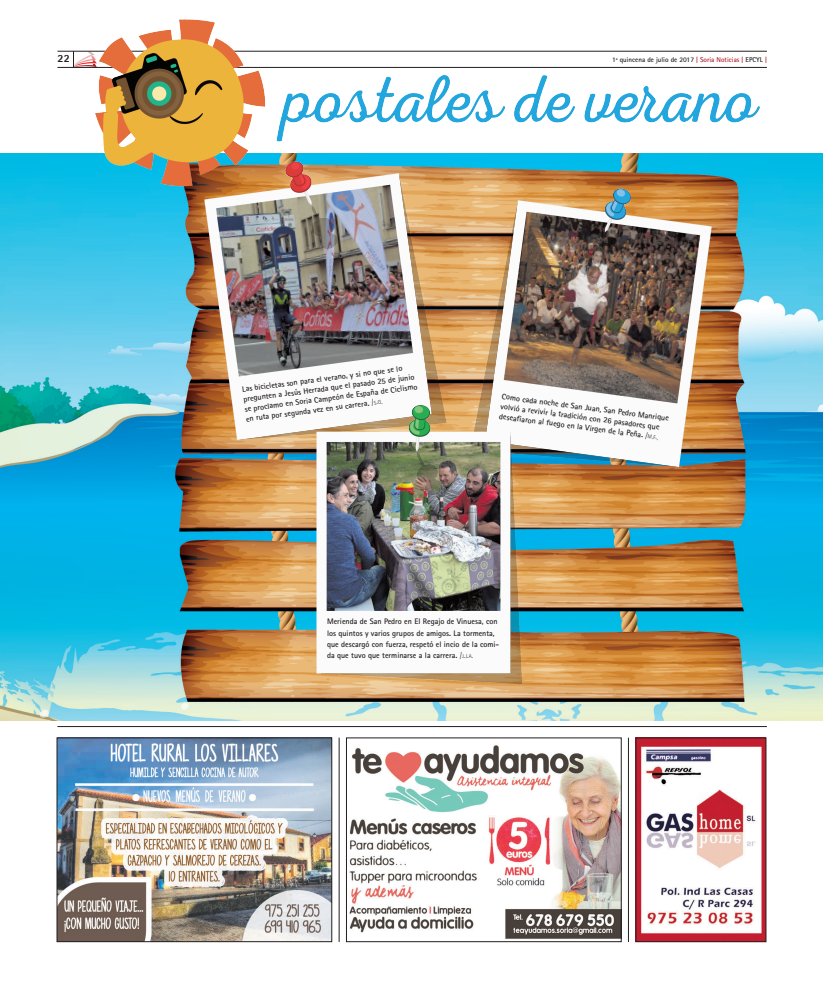
<style>
.page{position:relative;width:823px;height:993px;background:#fff}
.page>*{position:absolute;margin:0;border:0;box-sizing:border-box;transform-origin:0 0}
.t1{font:800 11px "Rotis Sans Serif Std";color:#231f20}
.t2{font:700 8px/10px "Rotis Sans Serif Std";color:#231f20}
.t3{font:700 7px "Rotis Sans Serif Std";color:#231f20}
.s1{color:#b61f2d}
.s2{font-weight:300}
.s3{font-weight:300;font-size:5.6px}
</style>
<div class="page">
<img style="left:0;top:153px;width:822px;height:567px">
<hr style="left:57px;top:726px;width:709px;height:1px;background:#231f20">
<hr style="left:57px;top:67px;width:709px;height:1px;background:#231f20">
<hr style="left:57px;top:51px;width:709px;height:1px;background:#231f20">
<svg style="left:73px;top:51px;width:19px;height:16px"></svg>
<hr style="left:339px;top:737px;width:1px;height:204px;background:#231f20">
<hr style="left:628px;top:737px;width:1px;height:204px;background:#231f20">
<img style="left:92px;top:19px;width:684px;height:168px">
<img style="left:59px;top:739px;width:271px;height:200px">
<div style="left:57px;top:737px;width:275px;height:204px;border:1px solid #231f20"></div>
<img style="left:349px;top:745px;width:270px;height:194px">
<img style="left:637px;top:739px;width:126px;height:200px">
<img style="left:196px;top:160px;width:258px;height:284px">
<img style="left:461px;top:187px;width:258px;height:284px">
<img style="left:286px;top:403px;width:258px;height:283px">
<h1 class="t1" style="left:57px;top:52px;width:14px">22</h1>
<p class="t3" style="left:611px;top:56px;width:156px">1ª quincena de julio de 2017 <span class="s1">| Soria Noticias |</span> EPCYL <span class="s1">|</span></p>
<p class="t2" style="left:241px;top:383px;width:176px;rotate:-7deg">Las bicicletas son para el verano, y si no que se lo pregunten a Jesús Herrada que el pasado 25 de junio se proclamo en Soria Campeón de España de Ciclismo en ruta por segunda vez en su carrera. <span class="s2">/</span><span class="s3">s</span><span class="s2">.</span><span class="s3">g</span><span class="s2">.</span></p>
<p class="t2" style="left:502px;top:392px;width:170px;rotate:7deg">Como cada noche de San Juan, San Pedro Manrique volvió a revivir la tradición con 26 pasadores que deseafi aron al fuego en la Virgen de la Peña. <span class="s2">/</span><sub>m</sub><span class="s2">.</span><sub>f</sub><span class="s2">..</span></p>
<p class="t2" style="left:327px;top:615px;width:174px;line-height:11.3px">Merienda de San Pedro en El Regajo de Vinuesa, con los quintos y varios grupos de amigos. La tormenta, que descargó con fuerza, respetó el incio de la comi&shy;da que tuvo que terminarse a la carrera. <span class="s2">/</span><span class="s3">j</span><span class="s2">.</span><span class="s3">j</span><span class="s2">.</span><span class="s3">a</span><span class="s2">.</span></p>
</div>
